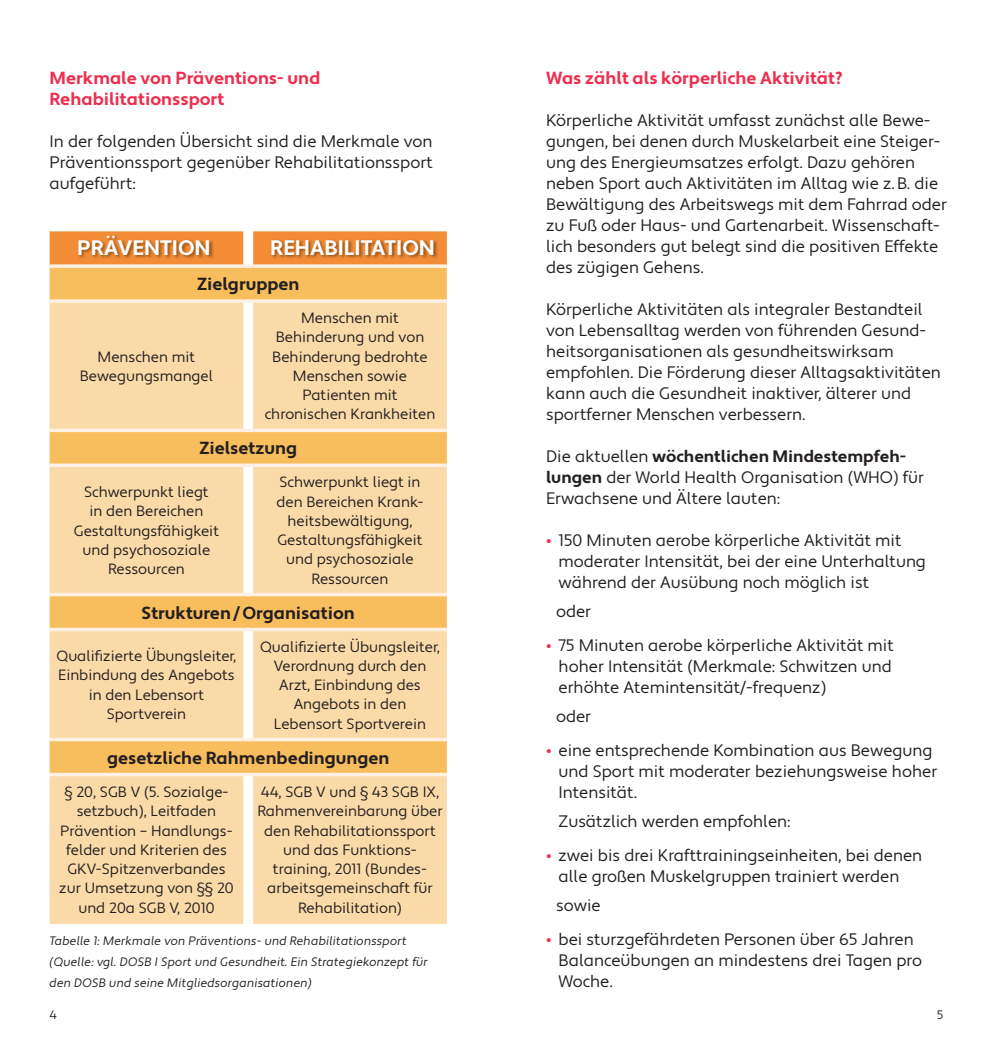
<style>
.page{position:relative;width:993px;height:1042px;background:#fff}
.page>*{position:absolute;margin:0;border:0;box-sizing:border-box;transform-origin:0 0}
.t1{font:700 21px "Apertura";color:#fff}
.t2{font:700 17.5px/21px "Apertura";color:#ee2e4e}
.t3{font:700 17.5px "Apertura";color:#231f20}
.t4{font:16.62px/21px "Apertura";color:#231f20}
.t5{font:14.88px/19.2px "Apertura";color:#231f20;text-align:center}
.t6{font:12.25px/21px "Apertura Obliq";color:#231f20}
.t7{font:12.25px "Apertura";color:#231f20}
.s1{font-weight:700}
.s2{font-size:19.25px;color:#ee2e4e}
</style>
<div class="page">
<svg style="left:50px;top:231px;width:396px;height:33px;background:#f29444"></svg>
<div style="left:50px;top:268px;width:396px;height:31px;background:#f8be5d"></div>
<svg style="left:50px;top:303px;width:396px;height:621px;background:#fad69f"></svg>
<svg style="left:50px;top:428px;width:193px;height:4px"></svg>
<svg style="left:243px;top:428px;width:10px;height:4px"></svg>
<svg style="left:253px;top:428px;width:193px;height:4px"></svg>
<svg style="left:50px;top:463px;width:193px;height:4px"></svg>
<svg style="left:243px;top:463px;width:10px;height:4px"></svg>
<svg style="left:253px;top:463px;width:193px;height:4px"></svg>
<svg style="left:50px;top:264px;width:193px;height:4px"></svg>
<svg style="left:243px;top:264px;width:10px;height:4px"></svg>
<svg style="left:253px;top:264px;width:193px;height:4px"></svg>
<svg style="left:50px;top:299px;width:193px;height:4px"></svg>
<svg style="left:243px;top:299px;width:10px;height:4px"></svg>
<svg style="left:253px;top:299px;width:193px;height:4px"></svg>
<hr style="left:50px;top:593px;width:193px;height:3px;background:#fdf1e5">
<svg style="left:243px;top:593px;width:10px;height:3px"></svg>
<hr style="left:253px;top:593px;width:193px;height:3px;background:#fdf1e5">
<hr style="left:50px;top:628px;width:193px;height:3px;background:#fdf1e5">
<svg style="left:243px;top:628px;width:10px;height:3px"></svg>
<hr style="left:253px;top:628px;width:193px;height:3px;background:#fdf1e5">
<hr style="left:50px;top:738px;width:193px;height:3px;background:#fdf1e5">
<svg style="left:243px;top:738px;width:10px;height:3px"></svg>
<hr style="left:253px;top:738px;width:193px;height:3px;background:#fdf1e5">
<hr style="left:50px;top:773px;width:193px;height:3px;background:#fdf1e5">
<svg style="left:243px;top:773px;width:10px;height:3px"></svg>
<hr style="left:253px;top:773px;width:193px;height:3px;background:#fdf1e5">
<img style="left:78px;top:234px;width:136px;height:25px">
<img style="left:270px;top:239px;width:168px;height:20px">
<p class="t2" style="left:50px;top:68px;width:272px">Merkmale von Präventions- und<br>Rehabilitationssport</p>
<p class="t4" style="left:50px;top:131px;width:385px;text-align:justify">In der folgenden Übersicht sind die Merkmale von Präventionssport gegenüber Rehabilitationssport aufgeführt:</p>
<p class="t1" style="left:77px;top:235px;width:135px">PRÄVENTION</p>
<p class="t1" style="left:270px;top:235px;width:166px">REHABILITATION</p>
<p class="t3" style="left:197px;top:273px;width:104px">Zielgruppen</p>
<p class="t5" style="left:264px;top:309px;width:172px">Menschen mit<br>Behinderung und von<br>Behinderung bedrohte<br>Menschen sowie<br>Patienten mit chronischen Krankheiten</p>
<p class="t3" style="left:199px;top:438px;width:99px">Zielsetzung</p>
<p class="t5" style="left:74px;top:483px;width:147px">Schwerpunkt liegt<br>in den Bereichen<br>Gestaltungsfähigkeit und psychosoziale<br>Ressourcen</p>
<p class="t5" style="left:276px;top:473px;width:148px">Schwerpunkt liegt in den Bereichen Krank&shy;heitsbewältigung,<br>Gestaltungsfähigkeit und psychosoziale<br>Ressourcen</p>
<p class="t3" style="left:142px;top:602px;width:215px">Strukturen / Organisation</p>
<p class="t5" style="left:57px;top:647px;width:181px">Qualifizierte Übungsleiter,<br>Einbindung des Angebots in den Lebensort<br>Sportverein</p>
<p class="t5" style="left:260px;top:637px;width:181px">Qualifizierte Übungsleiter,<br>Verordnung durch den<br>Arzt, Einbindung des<br>Angebots in den<br>Lebensort Sportverein</p>
<p class="t3" style="left:107px;top:747px;width:284px">gesetzliche Rahmenbedingungen</p>
<p class="t5" style="left:59px;top:783px;width:176px">§ 20, SGB V (5. Sozialge&shy;setzbuch), Leitfaden<br>Prävention – Handlungs&shy;felder und Kriterien des<br>GKV-Spitzenverbandes zur Umsetzung von §§ 20 und 20a SGB V, 2010</p>
<p class="t5" style="left:257px;top:783px;width:187px">44, SGB V und § 43 SGB IX,<br>Rahmenvereinbarung über den Rehabilitationssport und das Funktions&shy;training, 2011 (Bundes&shy;arbeitsgemeinschaft für<br>Rehabilitation)</p>
<p class="t5" style="left:80px;top:347px;width:135px">Menschen mit<br>Bewegungsmangel</p>
<p class="t6" style="left:50px;top:931px;width:379px">Tabelle 1: Merkmale von Präventions- und Rehabilitationssport (Quelle: vgl. DOSB I Sport und Gesundheit. Ein Strategiekonzept für den DOSB und seine Mitgliedsorganisationen)</p>
<p class="t2" style="left:546px;top:68px;width:298px">Was zählt als körperliche Aktivität?</p>
<p class="t4" style="left:546px;top:110px;width:402px">Körperliche Aktivität umfasst zunächst alle Bewe&shy;gungen, bei denen durch Muskelarbeit eine Steiger&shy;ung des Energieumsatzes erfolgt. Dazu gehören neben Sport auch Aktivitäten im Alltag wie z. B. die Bewältigung des Arbeitswegs mit dem Fahrrad oder zu Fuß oder Haus- und Gartenarbeit. Wissenschaft&shy;lich besonders gut belegt sind die positiven Effekte des zügigen Gehens.</p>
<p class="t4" style="left:546px;top:299px;width:396px">Körperliche Aktivitäten als integraler Bestandteil von Lebensalltag werden von führenden Gesund&shy;heitsorganisationen als gesundheitswirksam empfohlen. Die Förderung dieser Alltagsaktivitäten kann auch die Gesundheit inaktiver, älterer und sportferner Menschen verbessern.</p>
<p class="t4" style="left:546px;top:446px;width:379px">Die aktuellen <span class="s1">wöchentlichen Mindestempfeh&shy;lungen</span> der World Health Organisation (WHO) für<br>Erwachsene und Ältere lauten:</p>
<p class="t4" style="left:558px;top:530px;width:369px;text-indent:-12px"><span class="s2">•</span> 150 Minuten aerobe körperliche Aktivität mit moderater Intensität, bei der eine Unterhaltung während der Ausübung noch möglich ist</p>
<p class="t4" style="left:556px;top:601px;width:37px">oder</p>
<p class="t4" style="left:558px;top:635px;width:336px;text-indent:-12px"><span class="s2">•</span> 75 Minuten aerobe körperliche Aktivität mit hoher Intensität (Merkmale: Schwitzen und erhöhte Atemintensität/-frequenz)</p>
<p class="t4" style="left:556px;top:706px;width:37px">oder</p>
<p class="t4" style="left:558px;top:740px;width:380px;text-indent:-12px"><span class="s2">•</span> eine entsprechende Kombination aus Bewegung und Sport mit moderater beziehungsweise hoher<br>Intensität.</p>
<p class="t4" style="left:558px;top:811px;width:233px">Zusätzlich werden empfohlen:</p>
<p class="t4" style="left:558px;top:845px;width:365px;text-indent:-12px"><span class="s2">•</span> zwei bis drei Krafttrainingseinheiten, bei denen alle großen Muskelgruppen trainiert werden</p>
<p class="t4" style="left:556px;top:895px;width:46px">sowie</p>
<p class="t4" style="left:558px;top:929px;width:365px;text-indent:-12px"><span class="s2">•</span> bei sturzgefährdeten Personen über 65 Jahren<br>Balanceübungen an mindestens drei Tagen pro<br>Woche.</p>
<p class="t7" style="left:50px;top:1007px;width:9px">4</p>
<p class="t7" style="left:936px;top:1007px;width:8px">5</p>
</div>
